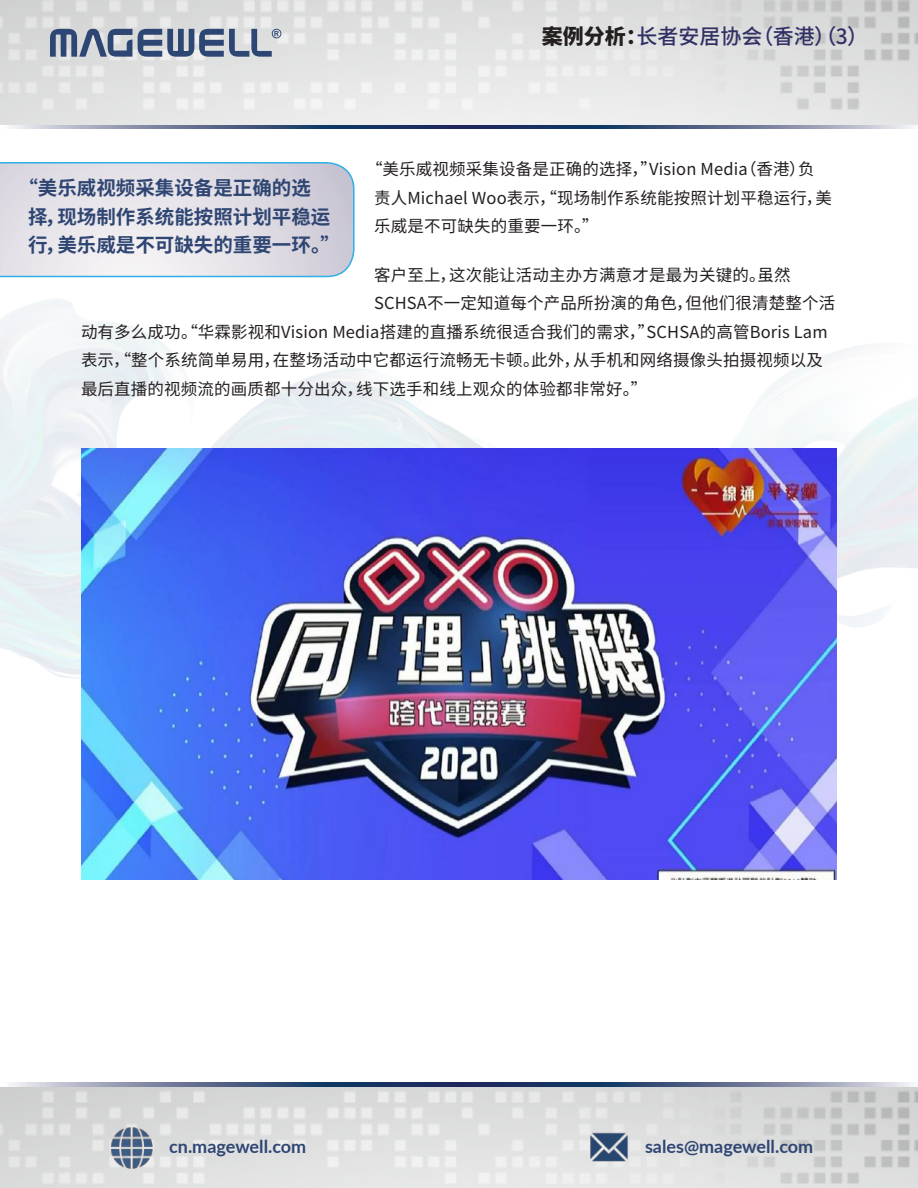
<style>
.page{position:relative;width:918px;height:1188px;background:#fff}
.page>*{position:absolute;margin:0;border:0;box-sizing:border-box;transform-origin:0 0}
.t1{font:500 21px "Source Han Sans CN";color:#303065}
.t2{font:700 19.5px/28.5px "Source Han Sans CN";color:#2f4673}
.t3{font:700 18px "Lato";color:#2f4673}
.t4{font:16.5px/28.5px "Source Han Sans CN";letter-spacing:.01em;color:#241f1f}
.s1{font-weight:800;color:#241f1f}
</style>
<div class="page">
<img style="left:0;top:299px;width:918px;height:784px">
<img style="left:0;top:1086px;width:918px;height:102px">
<svg style="left:11px;top:1083px;width:900px;height:3px;background:#5a6a8d"></svg>
<img style="left:0;top:0;width:918px;height:125px">
<svg style="left:11px;top:125px;width:900px;height:4px;background:#5a6a8d"></svg>
<img style="left:586px;top:1125px;width:46px;height:45px">
<img style="left:108px;top:1124px;width:46px;height:46px">
<svg style="left:50px;top:29px;width:231px;height:28px;background:#8793a9"></svg>
<img style="left:81px;top:449px;width:756px;height:431px">
<svg style="left:0;top:162px;width:355px;height:116px;background:#dddde6"></svg>
<p class="t1" style="left:542px;top:24px;width:328px"><span class="s1">案例分析：</span>长者安居协会（香港）（3）</p>
<p class="t4" style="left:374px;top:155px;width:459px;text-indent:-8px">“美乐威视频采集设备是正确的选择，”Vision Media（香港）负责人Michael Woo表示，“现场制作系统能按照计划平稳运行，美乐威是不可缺失的重要一环。”</p>
<p class="t4" style="left:374px;top:261px;width:418px">客户至上，这次能让活动主办方满意才是最为关键的。虽然</p>
<p class="t4" style="left:374px;top:289px;width:463px">SCHSA不一定知道每个产品所扮演的角色，但他们很清楚整个活</p>
<p class="t4" style="left:81px;top:318px;width:748px">动有多么成功。“华霖影视和Vision Media搭建的直播系统很适合我们的需求，”SCHSA的高管Boris Lam</p>
<p class="t4" style="left:81px;top:346px;width:743px">表示，“整个系统简单易用，在整场活动中它都运行流畅无卡顿。此外，从手机和网络摄像头拍摄视频以及</p>
<p class="t4" style="left:81px;top:375px;width:568px">最后直播的视频流的画质都十分出众，线下选手和线上观众的体验都非常好。”</p>
<p class="t2" style="left:28px;top:174px;width:313px;text-indent:-10px">“美乐威视频采集设备是正确的选<br>择，现场制作系统能按照计划平稳运行，美乐威是不可缺失的重要一环。”</p>
<p class="t3" style="left:169px;top:1134px;width:139px">cn.magewell.com</p>
<p class="t3" style="left:645px;top:1133px;width:170px">sales@magewell.com</p>
</div>
